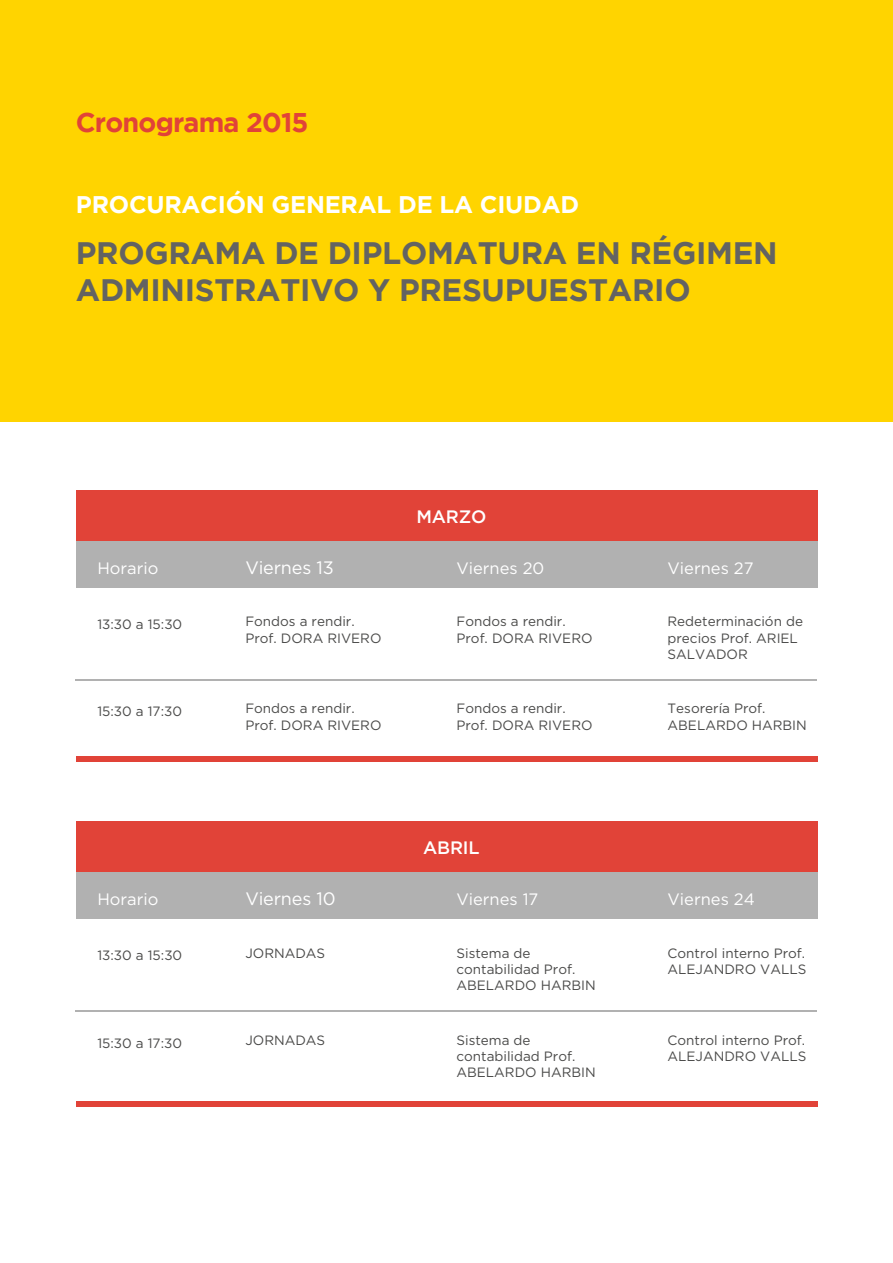
<style>
.page{position:relative;width:893px;height:1263px;background:#fff}
.page>*{position:absolute;margin:0;border:0;box-sizing:border-box;transform-origin:0 0}
.t1{font:700 31.05px/37.2px "Gotham";letter-spacing:-.01em;color:#636362}
.t2{font:700 27px "Gotham";letter-spacing:-.03em;color:#e14338}
.t3{font:700 24px "Gotham";letter-spacing:-.01em;color:#fff}
.t4{font:18px "Gotham";letter-spacing:-.01em;color:#fff}
.t5{font:500 18px "Gotham";letter-spacing:-.01em;color:#fff}
.t6{font:16.5px "Gotham";color:#fff}
.t7{font:13.5px/16.2px "Gotham";color:#4a4a49}
</style>
<div class="page">
<div style="left:0;top:0;width:893px;height:422px;background:#ffd400"></div>
<div style="left:76px;top:541px;width:741px;height:46px;background:#b1b1b1"></div>
<div style="left:76px;top:490px;width:741px;height:51px;background:#e14338"></div>
<div style="left:76px;top:756px;width:741px;height:6px;background:#e14338"></div>
<hr style="left:76px;top:679px;width:741px;height:1px;background:#b1b1b1">
<div style="left:76px;top:872px;width:741px;height:47px;background:#b1b1b1"></div>
<div style="left:76px;top:822px;width:741px;height:50px;background:#e14338"></div>
<div style="left:76px;top:1101px;width:741px;height:5px;background:#e14338"></div>
<hr style="left:76px;top:1010px;width:741px;height:2px;background:#b1b1b1">
<h2 class="t2" style="left:76px;top:107px;width:234px">Cronograma 2015</h2>
<h3 class="t3" style="left:76px;top:191px;width:505px">PROCURACIÓN GENERAL DE LA CIUDAD</h3>
<h1 class="t1" style="left:76px;top:233px;width:703px">PROGRAMA DE DIPLOMATURA EN RÉGIMEN<br>ADMINISTRATIVO Y PRESUPUESTARIO</h1>
<h3 class="t5" style="left:416px;top:505px;width:72px">MARZO</h3>
<p class="t6" style="left:97px;top:557px;width:63px">Horario</p>
<h3 class="t4" style="left:245px;top:556px;width:90px">Viernes 13</h3>
<p class="t6" style="left:456px;top:557px;width:89px">Viernes 20</p>
<p class="t6" style="left:668px;top:557px;width:87px">Viernes 27</p>
<p class="t7" style="left:97px;top:616px;width:86px">13:30 a 15:30</p>
<p class="t7" style="left:97px;top:703px;width:86px">15:30 a 17:30</p>
<p class="t7" style="left:245px;top:613px;width:138px">Fondos a rendir.<br>Prof. DORA RIVERO</p>
<p class="t7" style="left:456px;top:613px;width:138px">Fondos a rendir.<br>Prof. DORA RIVERO</p>
<p class="t7" style="left:667px;top:613px;width:137px">Redeterminación de precios Prof. ARIEL<br>SALVADOR</p>
<p class="t7" style="left:245px;top:700px;width:138px">Fondos a rendir.<br>Prof. DORA RIVERO</p>
<p class="t7" style="left:456px;top:700px;width:138px">Fondos a rendir.<br>Prof. DORA RIVERO</p>
<p class="t7" style="left:667px;top:700px;width:141px">Tesorería Prof.<br>ABELARDO HARBIN</p>
<h3 class="t5" style="left:423px;top:836px;width:58px">ABRIL</h3>
<p class="t6" style="left:97px;top:889px;width:63px">Horario</p>
<h3 class="t4" style="left:245px;top:887px;width:92px">Viernes 10</h3>
<p class="t6" style="left:456px;top:889px;width:84px">Viernes 17</p>
<p class="t6" style="left:668px;top:889px;width:89px">Viernes 24</p>
<p class="t7" style="left:97px;top:947px;width:86px">13:30 a 15:30</p>
<p class="t7" style="left:97px;top:1034px;width:86px">15:30 a 17:30</p>
<p class="t7" style="left:245px;top:944px;width:81px">JORNADAS</p>
<p class="t7" style="left:456px;top:944px;width:141px">Sistema de contabilidad Prof.<br>ABELARDO HARBIN</p>
<p class="t7" style="left:667px;top:944px;width:140px">Control interno Prof.<br>ALEJANDRO VALLS</p>
<p class="t7" style="left:245px;top:1031px;width:81px">JORNADAS</p>
<p class="t7" style="left:456px;top:1031px;width:141px">Sistema de contabilidad Prof.<br>ABELARDO HARBIN</p>
<p class="t7" style="left:667px;top:1031px;width:140px">Control interno Prof.<br>ALEJANDRO VALLS</p>
</div>
